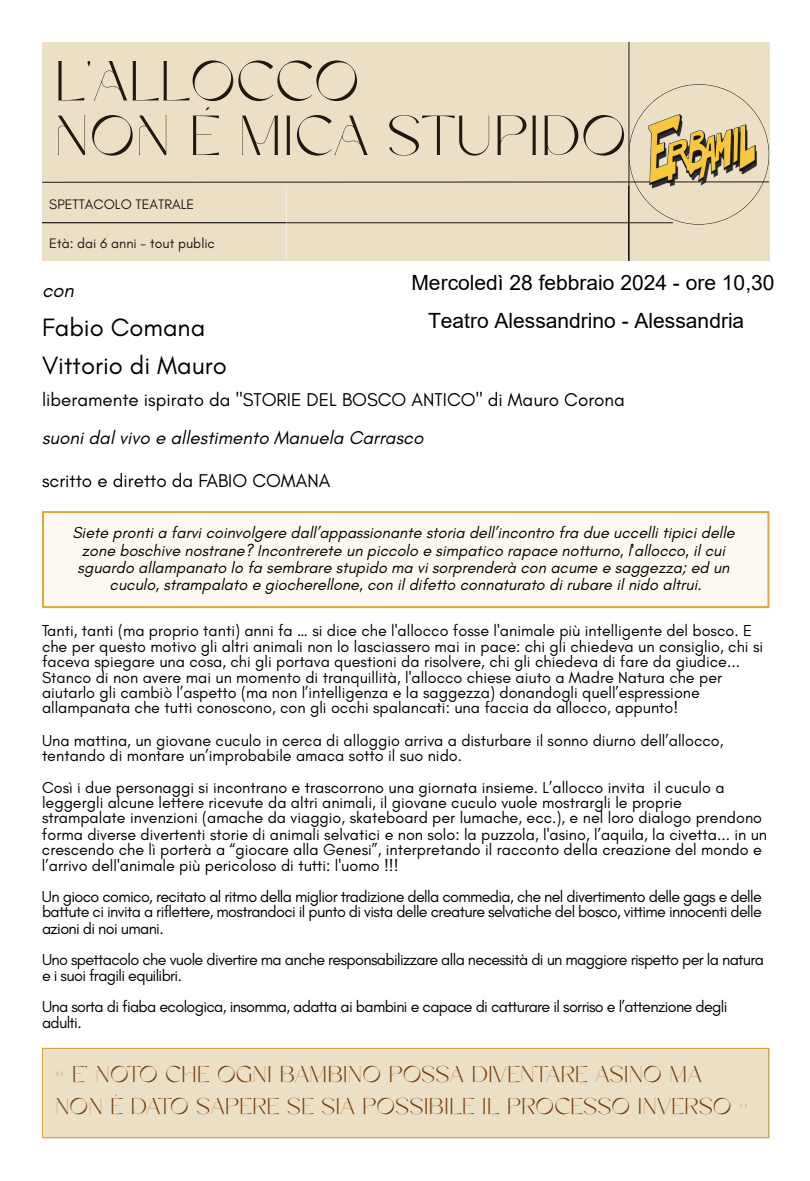
<style>
.page{position:relative;width:810px;height:1181px;background:#fff}
.page>*{position:absolute;margin:0;border:0;box-sizing:border-box;transform-origin:0 0}
.t1{font:55.95px/54.6px "Metanoia";color:#211812}
.t2{font:25.65px/37.3px "Glacial Indifference";color:#000}
.t3{font:22.95px/31.3px "Metanoia";color:#763e0a}
.t4{font:21px/37.8px "Arial";color:#000}
.t5{font:italic 20.25px "Glacial Indifference";color:#000}
.t6{font:18.9px "Glacial Indifference";color:#000}
.t7{font:italic 18.9px "Glacial Indifference";color:#000}
.t8{font:16.2px/15.6px "Glacial Indifference";color:#000}
.t9{font:italic 16.2px/17.1px "Glacial Indifference";color:#000;text-align:center}
.t10{font:16.2px/16.2px "Glacial Indifference";letter-spacing:-.04em;color:#000}
.t11{font:14.1px "Glacial Indifference";color:#211812}
</style>
<div class="page">
<div style="left:42px;top:42px;width:728px;height:218px;background:#ebdfc5"></div>
<hr style="left:42px;top:182px;width:727px;height:1px;background:#211812">
<hr style="left:629px;top:42px;width:1px;height:218px;background:#211812">
<hr style="left:286px;top:186px;width:1px;height:74px;background:#f5f1e8">
<hr style="left:629px;top:186px;width:1px;height:74px;background:#000">
<hr style="left:42px;top:222px;width:244px;height:1px;background:#000">
<hr style="left:286px;top:222px;width:387px;height:1px;background:#211812">
<img style="left:642px;top:114px;width:114px;height:74px">
<div style="left:43px;top:512px;width:726px;height:95px;background:#fdf9f1"></div>
<hr style="left:42px;top:513px;width:2px;height:93px;background:#d8a93f">
<hr style="left:767px;top:513px;width:2px;height:93px;background:#d8a93f">
<hr style="left:42px;top:511px;width:727px;height:2px;background:#d8a93f">
<hr style="left:42px;top:606px;width:727px;height:2px;background:#d8a93f">
<div style="left:42px;top:1048px;width:727px;height:90px;background:#ebdfc5"></div>
<hr style="left:42px;top:1048px;width:1px;height:89px;background:#d8a93f">
<hr style="left:768px;top:1048px;width:1px;height:89px;background:#d8a93f">
<hr style="left:42px;top:1047px;width:727px;height:1px;background:#d8a93f">
<hr style="left:42px;top:1137px;width:727px;height:1px;background:#d8a93f">
<h1 class="t1" style="left:54px;top:56px;width:574px">L'ALLOCCO<br>NON É MICA STUPIDO</h1>
<p class="t11" style="left:49px;top:195px;width:147px">SPETTACOLO TEATRALE</p>
<p class="t11" style="left:49px;top:235px;width:167px">Età: dai 6 anni - tout public</p>
<p class="t4" style="left:428px;top:263px;width:348px;text-indent:-17px">Mercoledì 28 febbraio 2024 - ore 10,30<br>Teatro Alessandrino - Alessandria</p>
<p class="t5" style="left:42px;top:277px;width:33px">con</p>
<h2 class="t2" style="left:42px;top:308px;width:186px">Fabio Comana<br>Vittorio di Mauro</h2>
<p class="t6" style="left:42px;top:388px;width:584px">liberamente ispirato da "STORIE DEL BOSCO ANTICO" di Mauro Corona</p>
<p class="t7" style="left:42px;top:426px;width:383px">suoni dal vivo e allestimento Manuela Carrasco</p>
<p class="t6" style="left:42px;top:469px;width:290px">scritto e diretto da FABIO COMANA</p>
<p class="t9" style="left:72px;top:524px;width:664px">Siete pronti a farvi coinvolgere dall’appassionante storia dell’incontro fra due uccelli tipici delle zone boschive nostrane? Incontrerete un piccolo e simpatico rapace notturno, l'allocco, il cui sguardo allampanato lo fa sembrare stupido ma vi sorprenderà con acume e saggezza; ed un cuculo, strampalato e giocherellone, con il difetto connaturato di rubare il nido altrui.</p>
<p class="t8" style="left:42px;top:623px;width:723px">Tanti, tanti (ma proprio tanti) anni fa … si dice che l'allocco fosse l'animale più intelligente del bosco. E che per questo motivo gli altri animali non lo lasciassero mai in pace: chi gli chiedeva un consiglio, chi si faceva spiegare una cosa, chi gli portava questioni da risolvere, chi gli chiedeva di fare da giudice...<br>Stanco di non avere mai un momento di tranquillità, l'allocco chiese aiuto a Madre Natura che per aiutarlo gli cambiò l’aspetto (ma non l’intelligenza e la saggezza) donandogli quell’espressione allampanata che tutti conoscono, con gli occhi spalancati: una faccia da allocco, appunto!</p>
<p class="t8" style="left:42px;top:732px;width:683px;line-height:15.1px">Una mattina, un giovane cuculo in cerca di alloggio arriva a disturbare il sonno diurno dell’allocco, tentando di montare un’improbabile amaca sotto il suo nido.</p>
<p class="t8" style="left:42px;top:779px;width:727px">Così i due personaggi si incontrano e trascorrono una giornata insieme. L’allocco invita il cuculo a leggergli alcune lettere ricevute da altri animali, il giovane cuculo vuole mostrargli le proprie strampalate invenzioni (amache da viaggio, skateboard per lumache, ecc.), e nel loro dialogo prendono forma diverse divertenti storie di animali selvatici e non solo: la puzzola, l'asino, l’aquila, la civetta... in un crescendo che lì porterà a “giocare alla Genesi”, interpretando il racconto della creazione del mondo e l’arrivo dell'animale più pericoloso di tutti: l'uomo !!!</p>
<p class="t8" style="left:42px;top:888px;width:721px;text-align:justify">Un gioco comico, recitato al ritmo della miglior tradizione della commedia, che nel divertimento delle gags e delle battute ci invita a riflettere, mostrandoci il punto di vista delle creature selvatiche del bosco, vittime innocenti delle azioni di noi umani.</p>
<p class="t10" style="left:42px;top:951px;width:724px">Uno spettacolo che vuole divertire ma anche responsabilizzare alla necessità di un maggiore rispetto per la natura e i suoi fragili equilibri.</p>
<p class="t10" style="left:42px;top:999px;width:687px;line-height:15.1px">Una sorta di fiaba ecologica, insomma, adatta ai bambini e capace di catturare il sorriso e l’attenzione degli adulti.</p>
<h3 class="t3" style="left:55px;top:1059px;width:695px">&lt;&lt; E’ NOTO CHE OGNI BAMBINO POSSA DIVENTARE ASINO MA<br>NON È DATO SAPERE SE SIA POSSIBILE IL PROCESSO INVERSO &gt;&gt;</h3>
</div>
